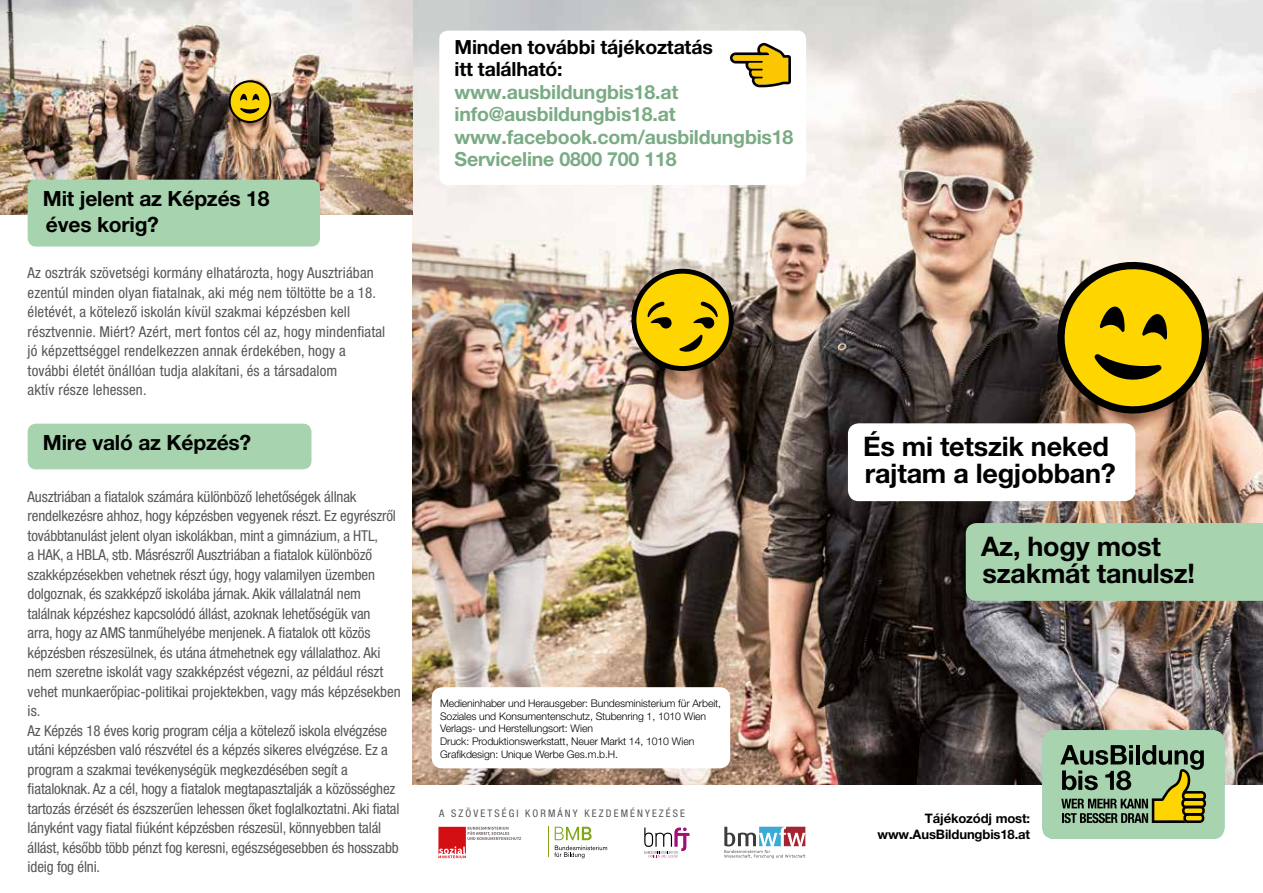
<style>
.page{position:relative;width:1263px;height:893px;background:#fff}
.page>*{position:absolute;margin:0;border:0;box-sizing:border-box;transform-origin:0 0}
.t1{font:700 27px/27px "Helvetica Neue LT Pro";letter-spacing:-.01em;color:#000}
.t2{font:700 21px/25.2px "Helvetica Neue LT Pro";letter-spacing:-.01em;color:#000}
.t3{font:700 19.5px/22.5px "Helvetica Neue LT Pro";letter-spacing:-.01em;color:#7aab84}
.t4{font:700 19.5px/22.5px "Helvetica Neue LT Pro";letter-spacing:-.01em;color:#000}
.t5{font:condensed 15px/19.5px "Helvetica Neue LT Pro";letter-spacing:-.01em;color:#575756}
.t6{font:condensed 15px/19.5px "Helvetica Neue LT Pro";letter-spacing:.01em;color:#575756}
.t7{font:700 13.05px/15.8px "Helvetica Neue LT Pro";letter-spacing:-.01em;color:#000;text-align:right}
.t8{font:300 10.5px/12.6px "Helvetica Neue LT Std";letter-spacing:-.01em;color:#000}
.t9{font:condensed 10.5px "Helvetica Neue LT Pro";letter-spacing:.2em;color:#575756}
</style>
<div class="page">
<img style="left:412px;top:0;width:851px;height:785px">
<img style="left:0;top:0;width:412px;height:214px">
<div style="left:848px;top:423px;width:287px;height:78px;background:#fff;border-radius:11px"></div>
<div style="left:966px;top:523px;width:297px;height:78px;background:#a8d3af"></div>
<svg style="left:229px;top:80px;width:42px;height:43px;background:#bb9e1e"></svg>
<svg style="left:1042px;top:730px;width:182px;height:109px;background:#8eac85"></svg>
<div style="left:28px;top:424px;width:283px;height:45px;background:#a8d3af;border-radius:9px"></div>
<div style="left:28px;top:180px;width:292px;height:67px;background:#a8d3af;border-radius:9px"></div>
<svg style="left:631px;top:269px;width:103px;height:102px;background:#b39718"></svg>
<svg style="left:1051px;top:256px;width:164px;height:164px;background:#ba9e31"></svg>
<div style="left:439px;top:31px;width:367px;height:154px;background:#fff;border-radius:9px"></div>
<svg style="left:730px;top:43px;width:61px;height:44px"></svg>
<svg style="left:438px;top:827px;width:83px;height:31px"></svg>
<svg style="left:555px;top:827px;width:37px;height:13px"></svg>
<hr style="left:549px;top:827px;width:1px;height:30px;background:#80a51b">
<svg style="left:554px;top:846px;width:53px;height:12px"></svg>
<svg style="left:644px;top:827px;width:45px;height:30px"></svg>
<svg style="left:724px;top:827px;width:81px;height:31px"></svg>
<div style="left:432px;top:687px;width:298px;height:81px;background:#fff;border-radius:11px"></div>
<h2 class="t2" style="left:43px;top:186px;width:228px">Mit jelent az Képzés 18 éves korig?</h2>
<p class="t6" style="left:28px;top:263px;width:359px">Az osztrák szövetségi kormány elhatározta, hogy Ausztriában ezentúl minden olyan fiatalnak, aki még nem töltötte be a 18. életévét, a kötelező iskolán kívül szakmai képzésben kell résztvennie. Miért? Azért, mert fontos cél az, hogy mindenfiatal jó képzettséggel rendelkezzen annak érdekében, hogy a további életét önállóan tudja alakítani, és a társadalom<br>aktív része lehessen.</p>
<h2 class="t2" style="left:43px;top:430px;width:210px">Mire való az Képzés?</h2>
<p class="t5" style="left:28px;top:487px;width:375px">Ausztriában a fiatalok számára különböző lehetőségek állnak rendelkezésre ahhoz, hogy képzésben vegyenek részt. Ez egyrészről továbbtanulást jelent olyan iskolákban, mint a gimnázium, a HTL,<br>a HAK, a HBLA, stb. Másrészről Ausztriában a fiatalok különböző szakképzésekben vehetnek részt úgy, hogy valamilyen üzemben dolgoznak, és szakképző iskolába járnak. Akik vállalatnál nem találnak képzéshez kapcsolódó állást, azoknak lehetőségük van<br>arra, hogy az AMS tanműhelyébe menjenek. A fiatalok ott közös képzésben részesülnek, és utána átmehetnek egy vállalathoz. Aki nem szeretne iskolát vagy szakképzést végezni, az például részt vehet munkaerőpiac-politikai projektekben, vagy más képzésekben is.<br>Az Képzés 18 éves korig program célja a kötelező iskola elvégzése utáni képzésben való részvétel és a képzés sikeres elvégzése. Ez a program a szakmai tevékenységük megkezdésében segít a fiataloknak. Az a cél, hogy a fiatalok megtapasztalják a közösséghez tartozás érzését és észszerűen lehessen őket foglalkoztatni. Aki fiatal lányként vagy fiatal fiúként képzésben részesül, könnyebben talál állást, később több pénzt fog keresni, egészségesebben és hosszabb ideig fog élni.</p>
<h3 class="t4" style="left:455px;top:35px;width:260px">Minden további tájékoztatás itt található:</h3>
<h3 class="t3" style="left:455px;top:80px;width:340px">www.ausbildungbis18.at info@ausbildungbis18.at www.facebook.com/ausbildungbis18<br>Serviceline 0800 700 118</h3>
<p class="t8" style="left:440px;top:697px;width:283px">Medieninhaber und Herausgeber: Bundesministerium für Arbeit, Soziales und Konsumentenschutz, Stubenring 1, 1010 Wien Verlags- und Herstellungsort: Wien<br>Druck: Produktionswerkstatt, Neuer Markt 14, 1010 Wien Grafikdesign: Unique Werbe Ges.m.b.H.</p>
<p class="t9" style="left:439px;top:807px;width:247px">A SZÖVETSÉGI KORMÁNY KEZDEMÉNYEZÉSE</p>
<h1 class="t1" style="left:863px;top:432px;width:254px">És mi tetszik neked rajtam a legjobban?</h1>
<h1 class="t1" style="left:981px;top:532px;width:215px">Az, hogy most szakmát tanulsz!</h1>
<p class="t7" style="left:877px;top:810px;width:154px">Tájékozódj most: www.AusBildungbis18.at</p>
</div>
